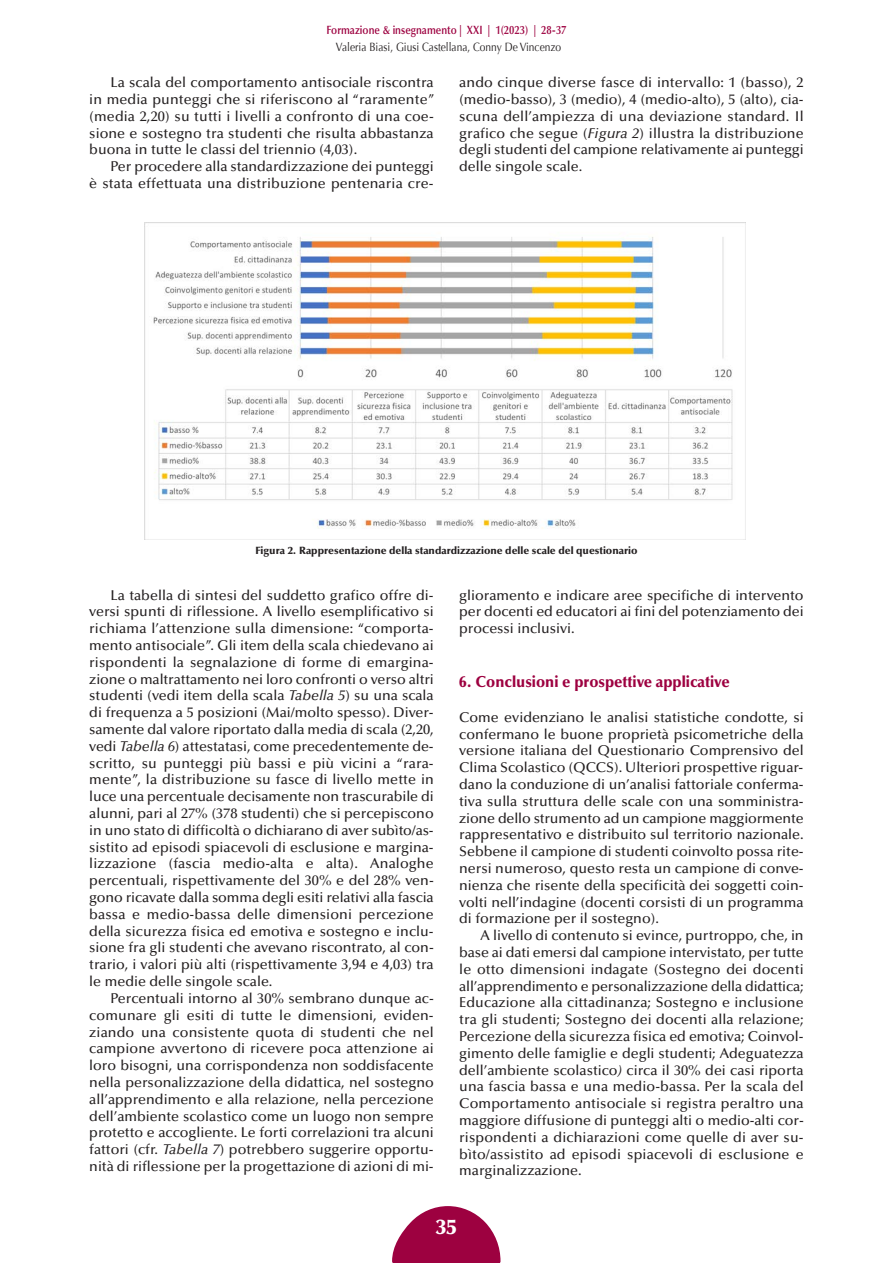
<style>
.page{position:relative;width:893px;height:1263px;background:#fff}
.page>*{position:absolute;margin:0;border:0;box-sizing:border-box;transform-origin:0 0}
.t1{font:900 21px "Optima";color:#fff}
.t2{font:900 15.75px "Optima";color:#9d0140;scale:.95 1}
.t3{font:500 14.25px/16.8px "Optima";color:#231f20;text-align:justify}
.t4{font:12px "Optima";color:#231f20;scale:.85 1}
.t5{font:600 12px "Optima";color:#9d0140;scale:.85 1}
.t6{font:900 10.5px "Optima";color:#231f20}
.s1{font-style:italic}
</style>
<div class="page">
<svg style="left:392px;top:1206px;width:108px;height:57px"></svg>
<img style="left:145px;top:222px;width:600px;height:307px">
<p class="t5" style="left:326px;top:25px;width:284px">Formazione &amp; insegnamento | XXI | 1(2023) | 28-37</p>
<p class="t4" style="left:336px;top:40px;width:267px">Valeria Biasi, Giusi Castellana, Conny De Vincenzo</p>
<p class="t3" style="left:89px;top:74px;width:347px;text-indent:21px">La scala del comportamento antisociale riscontra in media punteggi che si riferiscono al “raramente” (media 2,20) su tutti i livelli a confronto di una coe&shy;sione e sostegno tra studenti che risulta abbastanza buona in tutte le classi del triennio (4,03).</p>
<p class="t3" style="left:89px;top:158px;width:346px;text-align:right">Per procedere alla standardizzazione dei punteggi<br>è stata effettuata una distribuzione pentenaria cre-</p>
<p class="t3" style="left:459px;top:74px;width:346px">ando cinque diverse fasce di intervallo: 1 (basso), 2 (medio-basso), 3 (medio), 4 (medio-alto), 5 (alto), cia&shy;scuna dell’ampiezza di una deviazione standard. Il grafico che segue (<span class="s1">Figura 2</span>) illustra la distribuzione degli studenti del campione relativamente ai punteggi delle singole scale.</p>
<p class="t6" style="left:256px;top:546px;width:383px">Figura 2. Rappresentazione della standardizzazione delle scale del questionario</p>
<p class="t3" style="left:89px;top:587px;width:346px;text-indent:21px">La tabella di sintesi del suddetto grafico offre di&shy;versi spunti di riflessione. A livello esemplificativo si richiama l’attenzione sulla dimensione: “comporta&shy;mento antisociale”. Gli item della scala chiedevano ai rispondenti la segnalazione di forme di emargina&shy;zione o maltrattamento nei loro confronti o verso altri studenti (vedi item della scala <span class="s1">Tabella 5</span>) su una scala di frequenza a 5 posizioni (Mai/molto spesso). Diver&shy;samente dal valore riportato dalla media di scala (2,20, vedi <span class="s1">Tabella 6</span>) attestatasi, come precedentemente de&shy;scritto, su punteggi più bassi e più vicini a “rara&shy;mente”, la distribuzione su fasce di livello mette in luce una percentuale decisamente non trascurabile di alunni, pari al 27% (378 studenti) che si percepiscono in uno stato di difficoltà o dichiarano di aver subìto/as&shy;sistito ad episodi spiacevoli di esclusione e margina&shy;lizzazione (fascia medio-alta e alta). Analoghe percentuali, rispettivamente del 30% e del 28% ven&shy;gono ricavate dalla somma degli esiti relativi alla fascia bassa e medio-bassa delle dimensioni percezione della sicurezza fisica ed emotiva e sostegno e inclu&shy;sione fra gli studenti che avevano riscontrato, al con&shy;trario, i valori più alti (rispettivamente 3,94 e 4,03) tra le medie delle singole scale.</p>
<p class="t3" style="left:89px;top:990px;width:346px;text-indent:21px">Percentuali intorno al 30% sembrano dunque ac&shy;comunare gli esiti di tutte le dimensioni, eviden&shy;ziando una consistente quota di studenti che nel campione avvertono di ricevere poca attenzione ai loro bisogni, una corrispondenza non soddisfacente nella personalizzazione della didattica, nel sostegno all’apprendimento e alla relazione, nella percezione dell’ambiente scolastico come un luogo non sempre protetto e accogliente. Le forti correlazioni tra alcuni fattori (cfr. <span class="s1">Tabella 7</span>) potrebbero suggerire opportu&shy;nità di riflessione per la progettazione di azioni di mi-</p>
<p class="t3" style="left:459px;top:587px;width:346px">glioramento e indicare aree specifiche di intervento per docenti ed educatori ai fini del potenziamento dei processi inclusivi.</p>
<p class="t2" style="left:459px;top:675px;width:286px">6. Conclusioni e prospettive applicative</p>
<p class="t3" style="left:459px;top:709px;width:346px">Come evidenziano le analisi statistiche condotte, si confermano le buone proprietà psicometriche della versione italiana del Questionario Comprensivo del Clima Scolastico (QCCS). Ulteriori prospettive riguar&shy;dano la conduzione di un’analisi fattoriale conferma&shy;tiva sulla struttura delle scale con una somministra&shy;zione dello strumento ad un campione maggiormente rappresentativo e distribuito sul territorio nazionale.<br>Sebbene il campione di studenti coinvolto possa rite&shy;nersi numeroso, questo resta un campione di conve&shy;nienza che risente della specificità dei soggetti coin&shy;volti nell’indagine (docenti corsisti di un programma di formazione per il sostegno).</p>
<p class="t3" style="left:459px;top:927px;width:346px;text-indent:21px">A livello di contenuto si evince, purtroppo, che, in base ai dati emersi dal campione intervistato, per tutte le otto dimensioni indagate (Sostegno dei docenti all’apprendimento e personalizzazione della didattica; Educazione alla cittadinanza; Sostegno e inclusione tra gli studenti; Sostegno dei docenti alla relazione; Percezione della sicurezza fisica ed emotiva; Coinvol&shy;gimento delle famiglie e degli studenti; Adeguatezza dell’ambiente scolastico<span class="s1">)</span> circa il 30% dei casi riporta una fascia bassa e una medio-bassa. Per la scala del Comportamento antisociale si registra peraltro una maggiore diffusione di punteggi alti o medio-alti cor&shy;rispondenti a dichiarazioni come quelle di aver su&shy;bìto/assistito ad episodi spiacevoli di esclusione e marginalizzazione.</p>
<h1 class="t1" style="left:436px;top:1218px;width:22px">35</h1>
</div>
